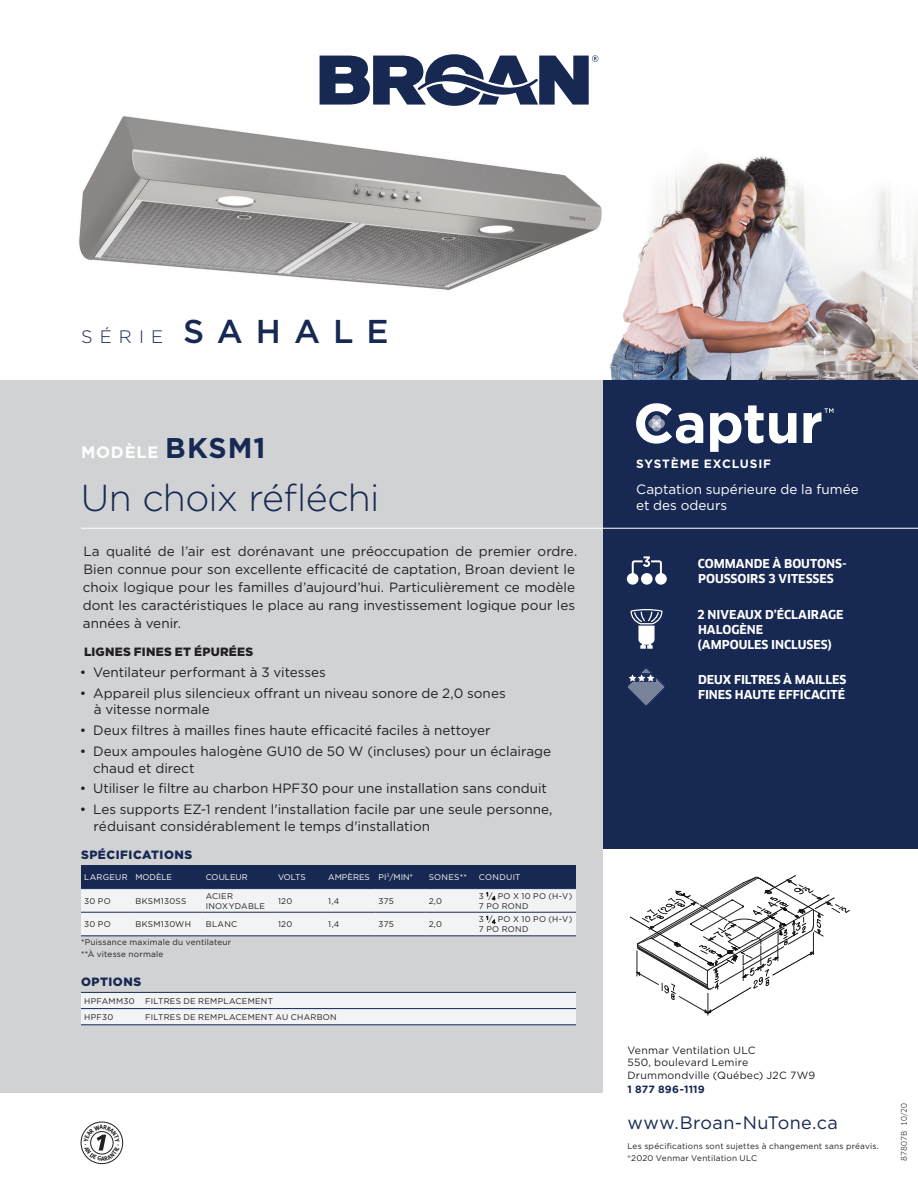
<style>
.page{position:relative;width:918px;height:1188px;background:#fff}
.page>*{position:absolute;margin:0;border:0;box-sizing:border-box;transform-origin:0 0}
.t1{font:300 37.5px "Gotham";letter-spacing:-.02em;color:#172953}
.t2{font:500 33px "Gotham";letter-spacing:.395em;color:#172953}
.t3{font:18px "Gotham";letter-spacing:.02em;color:#172953}
.t4{font:700 16.5px "Gotham";letter-spacing:.05em;color:#fff}
.Texte{font:13.5px/18px "Gotham";color:#231f20}
.t5{font:13.5px/16.5px "Gotham";color:#fff}
.t6{font:700 12px/15px "Clan";letter-spacing:-.005em;color:#fff}
.Petit_Titre{font:900 12px "Gotham";letter-spacing:.045em;color:#172953}
.t7{font:900 12px "Gotham";letter-spacing:.025em;color:#231f20}
.Titre{font:700 12px "Gotham";letter-spacing:.07em;color:#fff}
.t8{font:10.5px "Gotham";letter-spacing:.02em;color:#231f20}
.t9{font:700 10.5px "Gotham";letter-spacing:.02em;color:#172953}
.t10{font:8.25px/9.9px "Gotham";letter-spacing:.03em;color:#231f20}
.t11{font:8.25px "Gotham";color:#fff}
.t12{font:8.25px "Gotham";letter-spacing:.035em;color:#fff}
.t13{font:7.5px "Clan";letter-spacing:.01em;color:#231f20}
.s1{font-weight:300;font-size:18px}
.s2{font-size:28.5px;color:#172953}
</style>
<div class="page">
<img style="left:610px;top:156px;width:308px;height:224px">
<div style="left:603px;top:380px;width:315px;height:469px;background:#172953"></div>
<img style="left:79px;top:89px;width:540px;height:218px">
<svg style="left:320px;top:54px;width:278px;height:52px"></svg>
<div style="left:0;top:380px;width:603px;height:713px;background:#d1d2d4"></div>
<svg style="left:632px;top:556px;width:30px;height:23px"></svg>
<div style="left:627px;top:573px;width:11px;height:12px;background:#fff;border-radius:50%"></div>
<div style="left:641px;top:573px;width:12px;height:12px;background:#fff;border-radius:50%"></div>
<div style="left:655px;top:573px;width:12px;height:12px;background:#fff;border-radius:50%"></div>
<svg style="left:628px;top:669px;width:36px;height:36px"></svg>
<svg style="left:630px;top:875px;width:220px;height:141px"></svg>
<svg style="left:636px;top:403px;width:67px;height:41px"></svg>
<svg style="left:710px;top:405px;width:86px;height:47px"></svg>
<svg style="left:804px;top:408px;width:29px;height:35px"></svg>
<hr style="left:81px;top:528px;width:837px;height:1px;background:#fff">
<svg style="left:631px;top:609px;width:31px;height:40px"></svg>
<div style="left:81px;top:1122px;width:42px;height:42px;border:1px solid #231f20;border-radius:50%"></div>
<svg style="left:81px;top:865px;width:495px;height:70px;background:#a6adbc"></svg>
<hr style="left:81px;top:888px;width:51px;height:1px;background:#172953">
<hr style="left:132px;top:888px;width:71px;height:1px;background:#172953">
<hr style="left:202px;top:888px;width:73px;height:1px;background:#172953">
<hr style="left:275px;top:888px;width:50px;height:1px;background:#172953">
<hr style="left:325px;top:888px;width:50px;height:1px;background:#172953">
<hr style="left:375px;top:888px;width:51px;height:1px;background:#172953">
<hr style="left:426px;top:888px;width:50px;height:1px;background:#172953">
<hr style="left:476px;top:888px;width:100px;height:1px;background:#172953">
<hr style="left:81px;top:912px;width:51px;height:1px;background:#172953">
<hr style="left:132px;top:912px;width:71px;height:1px;background:#172953">
<hr style="left:202px;top:912px;width:73px;height:1px;background:#172953">
<hr style="left:275px;top:912px;width:50px;height:1px;background:#172953">
<hr style="left:325px;top:912px;width:50px;height:1px;background:#172953">
<hr style="left:375px;top:912px;width:51px;height:1px;background:#172953">
<hr style="left:426px;top:912px;width:50px;height:1px;background:#172953">
<hr style="left:476px;top:912px;width:100px;height:1px;background:#172953">
<hr style="left:81px;top:935px;width:51px;height:1px;background:#172953">
<hr style="left:132px;top:935px;width:71px;height:1px;background:#172953">
<hr style="left:202px;top:935px;width:73px;height:1px;background:#172953">
<hr style="left:275px;top:935px;width:50px;height:1px;background:#172953">
<hr style="left:325px;top:935px;width:50px;height:1px;background:#172953">
<hr style="left:375px;top:935px;width:51px;height:1px;background:#172953">
<hr style="left:426px;top:935px;width:50px;height:1px;background:#172953">
<hr style="left:476px;top:935px;width:100px;height:1px;background:#172953">
<div style="left:81px;top:993px;width:495px;height:31px;background:#f2f3f4"></div>
<hr style="left:81px;top:992px;width:61px;height:1px;background:#172953">
<hr style="left:142px;top:992px;width:434px;height:1px;background:#172953">
<hr style="left:81px;top:1008px;width:61px;height:1px;background:#172953">
<hr style="left:142px;top:1008px;width:434px;height:1px;background:#172953">
<hr style="left:81px;top:1024px;width:61px;height:1px;background:#172953">
<hr style="left:142px;top:1024px;width:434px;height:1px;background:#172953">
<svg style="left:84px;top:1125px;width:36px;height:36px"></svg>
<p class="t2" style="left:81px;top:311px;width:309px"><span class="s1">SÉRIE</span> SAHALE</p>
<p class="t4" style="left:81px;top:441px;width:186px">MODÈLE <span class="s2">BKSM1</span></p>
<p class="t1" style="left:81px;top:474px;width:300px">Un choix réfléchi</p>
<p class="Texte" style="left:83px;top:542px;width:496px">La qualité de l’air est dorénavant une préoccupation de premier ordre.<br>Bien connue pour son excellente efficacité de captation, Broan devient le choix logique pour les familles d’aujourd’hui. Particulièrement ce modèle dont les caractéristiques le place au rang investissement logique pour les années à venir.</p>
<p class="t7" style="left:84px;top:645px;width:171px">LIGNES FINES ET ÉPURÉES</p>
<p class="Texte" style="left:80px;top:663px;width:248px">• Ventilateur performant à 3 vitesses</p>
<p class="Texte" style="left:94px;top:685px;width:413px;line-height:16.5px;text-indent:-14px">• Appareil plus silencieux offrant un niveau sonore de 2,0 sones à vitesse normale</p>
<p class="Texte" style="left:80px;top:721px;width:412px">• Deux filtres à mailles fines haute efficacité faciles à nettoyer</p>
<p class="Texte" style="left:93px;top:743px;width:460px;line-height:16.5px;text-indent:-13px">• Deux ampoules halogène GU10 de 50 W (incluses) pour un éclairage chaud et direct</p>
<p class="Texte" style="left:80px;top:779px;width:469px">• Utiliser le filtre au charbon HPF30 pour une installation sans conduit</p>
<p class="Texte" style="left:94px;top:801px;width:460px;line-height:16.5px;text-indent:-14px">• Les supports EZ-1 rendent l'installation facile par une seule personne, réduisant considérablement le temps d'installation</p>
<p class="Petit_Titre" style="left:81px;top:847px;width:113px">SPÉCIFICATIONS</p>
<p class="t12" style="left:84px;top:872px;width:45px">LARGEUR</p>
<p class="t11" style="left:135px;top:872px;width:38px">MODÈLE</p>
<p class="t11" style="left:206px;top:872px;width:44px">COULEUR</p>
<p class="t11" style="left:278px;top:872px;width:29px">VOLTS</p>
<p class="t11" style="left:328px;top:872px;width:43px">AMPÈRES</p>
<p class="t11" style="left:379px;top:872px;width:36px">PI<sup>3</sup>/MIN*</p>
<p class="t11" style="left:429px;top:872px;width:40px">SONES**</p>
<p class="t12" style="left:479px;top:872px;width:43px">CONDUIT</p>
<p class="t10" style="left:84px;top:896px;width:28px">30 PO</p>
<p class="t10" style="left:135px;top:896px;width:52px">BKSM130SS</p>
<p class="t10" style="left:206px;top:891px;width:61px">ACIER<br>INOXYDABLE</p>
<p class="t10" style="left:278px;top:896px;width:16px">120</p>
<p class="t10" style="left:328px;top:896px;width:13px">1,4</p>
<p class="t10" style="left:379px;top:896px;width:17px">375</p>
<p class="t10" style="left:429px;top:896px;width:15px">2,0</p>
<p class="t10" style="left:479px;top:891px;width:95px">3 <sup>1</sup>/<sub>4</sub> PO X 10 PO (H-V)<br>7 PO ROND</p>
<p class="t10" style="left:84px;top:919px;width:28px">30 PO</p>
<p class="t10" style="left:135px;top:919px;width:57px">BKSM130WH</p>
<p class="t10" style="left:206px;top:919px;width:33px">BLANC</p>
<p class="t10" style="left:278px;top:919px;width:16px">120</p>
<p class="t10" style="left:328px;top:919px;width:13px">1,4</p>
<p class="t10" style="left:379px;top:919px;width:17px">375</p>
<p class="t10" style="left:429px;top:919px;width:15px">2,0</p>
<p class="t10" style="left:479px;top:914px;width:95px">3 <sup>1</sup>/<sub>4</sub> PO X 10 PO (H-V)<br>7 PO ROND</p>
<p class="t10" style="left:81px;top:937px;width:152px">*Puissance maximale du ventilateur</p>
<p class="t10" style="left:81px;top:949px;width:84px">**À vitesse normale</p>
<p class="Petit_Titre" style="left:81px;top:974px;width:62px">OPTIONS</p>
<p class="t10" style="left:84px;top:996px;width:52px">HPFAMM30</p>
<p class="t10" style="left:145px;top:996px;width:129px">FILTRES DE REMPLACEMENT</p>
<p class="t10" style="left:84px;top:1012px;width:31px">HPF30</p>
<p class="t10" style="left:145px;top:1012px;width:193px">FILTRES DE REMPLACEMENT AU CHARBON</p>
<p class="Titre" style="left:636px;top:455px;width:137px">SYSTÈME EXCLUSIF</p>
<p class="t5" style="left:636px;top:481px;width:224px">Captation supérieure de la fumée et des odeurs</p>
<p class="t6" style="left:698px;top:556px;width:150px">COMMANDE À BOUTONS-<br>POUSSOIRS 3 VITESSES</p>
<p class="t6" style="left:697px;top:607px;width:148px">2 NIVEAUX D’ÉCLAIRAGE<br>HALOGÈNE<br>(AMPOULES INCLUSES)</p>
<p class="t6" style="left:698px;top:672px;width:150px">DEUX FILTRES À MAILLES<br>FINES HAUTE EFFICACITÉ</p>
<p class="t8" style="left:627px;top:1044px;width:130px">Venmar Ventilation ULC</p>
<p class="t8" style="left:627px;top:1056px;width:122px">550, boulevard Lemire</p>
<p class="t8" style="left:627px;top:1069px;width:189px">Drummondville (Québec) J2C 7W9</p>
<p class="t9" style="left:627px;top:1082px;width:79px">1 877 896-1119</p>
<p class="t3" style="left:627px;top:1111px;width:212px">www.Broan-NuTone.ca</p>
<p class="t10" style="left:627px;top:1141px;width:253px">Les spécifications sont sujettes à changement sans préavis.</p>
<p class="t10" style="left:627px;top:1153px;width:131px">®2020 Venmar Ventilation ULC</p>
<p class="t13" style="left:900px;top:1161px;width:60px;rotate:-90deg">87807B 10/20</p>
</div>
